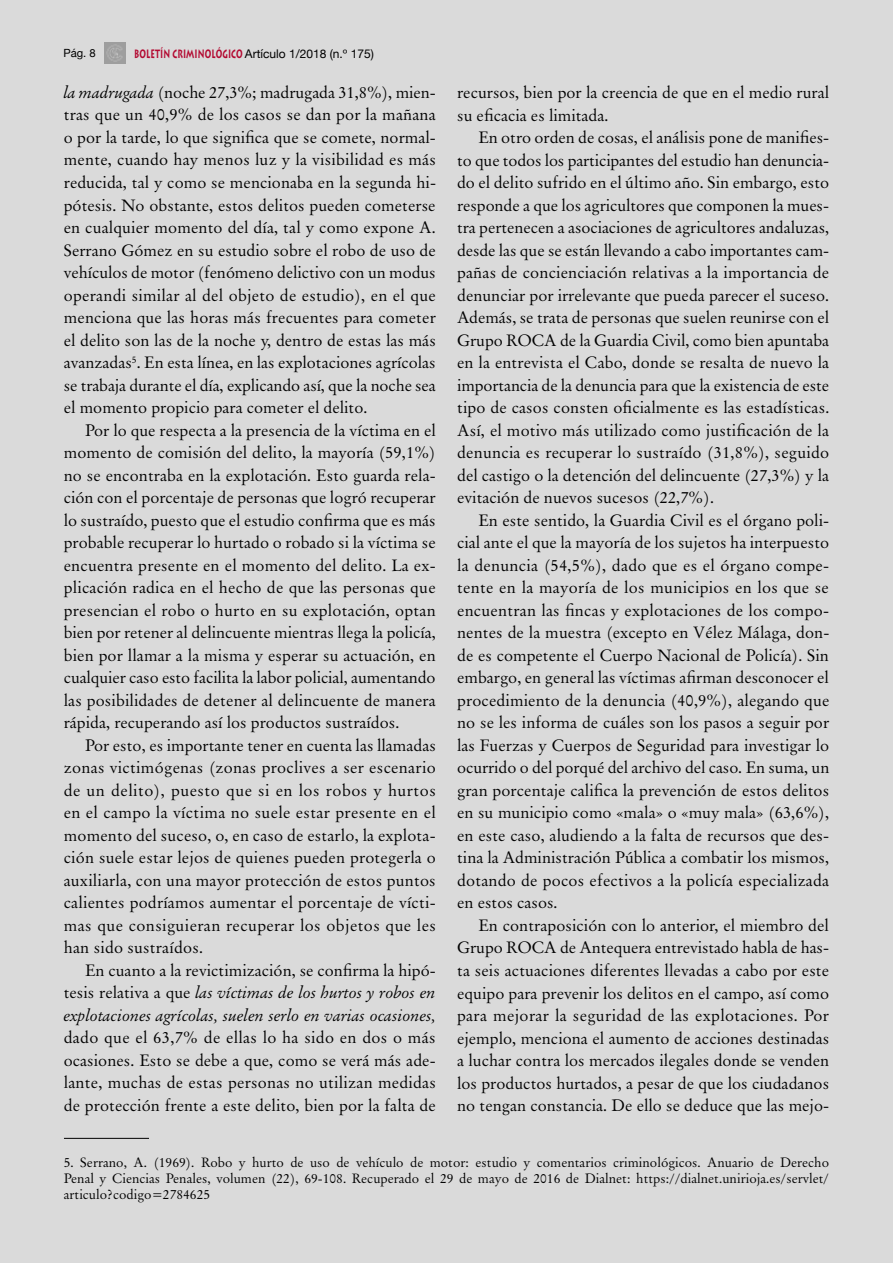
<style>
.page{position:relative;width:893px;height:1263px;background:#dadada}
.page>*{position:absolute;margin:0;border:0;box-sizing:border-box;transform-origin:0 0}
.t1{font:16.5px/22.5px "Original Garamond BT";color:#000;text-align:justify}
.t2{font:italic 16.5px/22.5px "Original Garamond BT";color:#000;text-align:justify}
.t3{font:13.5px/15.8px "Original Garamond BT";color:#000;text-align:justify}
.t4{font:12px "Helvetica Neue";color:#000}
.t5{font:11.25px "Helvetica Neue";color:#000}
.s1{font-family:"Lithos";font-weight:700;color:#b30931}
.s2{font-style:italic}
.s3{font-style:normal}
</style>
<div class="page">
<img style="left:105px;top:43px;width:21px;height:21px">
<hr style="left:64px;top:1138px;width:85px;height:1px;background:#000">
<p class="t5" style="left:63px;top:47px;width:34px">Pág. 8</p>
<p class="t4" style="left:134px;top:46px;width:241px"><span class="s1">BOLETÍN CRIMINOLÓGICO</span> Artículo 1/2018 (n.º 175)</p>
<p class="t1" style="left:64px;top:81px;width:374px"><span class="s2">la madrugada</span> (noche 27,3%; madrugada 31,8%), mien&shy;tras que un 40,9% de los casos se dan por la mañana o por la tarde, lo que significa que se comete, normal&shy;mente, cuando hay menos luz y la visibilidad es más reducida, tal y como se mencionaba en la segunda hi&shy;pótesis. No obstante, estos delitos pueden cometerse en cualquier momento del día, tal y como expone A.<br>Serrano Gómez en su estudio sobre el robo de uso de vehículos de motor (fenómeno delictivo con un modus operandi similar al del objeto de estudio), en el que menciona que las horas más frecuentes para cometer el delito son las de la noche y, dentro de estas las más avanzadas<sup>5</sup>. En esta línea, en las explotaciones agrícolas se trabaja durante el día, explicando así, que la noche sea el momento propicio para cometer el delito.</p>
<p class="t1" style="left:64px;top:418px;width:374px;text-indent:21px">Por lo que respecta a la presencia de la víctima en el momento de comisión del delito, la mayoría (59,1%) no se encontraba en la explotación. Esto guarda rela&shy;ción con el porcentaje de personas que logró recuperar lo sustraído, puesto que el estudio confirma que es más probable recuperar lo hurtado o robado si la víctima se encuentra presente en el momento del delito. La ex&shy;plicación radica en el hecho de que las personas que presencian el robo o hurto en su explotación, optan bien por retener al delincuente mientras llega la policía, bien por llamar a la misma y esperar su actuación, en cualquier caso esto facilita la labor policial, aumentando las posibilidades de detener al delincuente de manera rápida, recuperando así los productos sustraídos.</p>
<p class="t1" style="left:64px;top:734px;width:374px;text-indent:21px">Por esto, es importante tener en cuenta las llamadas zonas victimógenas (zonas proclives a ser escenario de un delito), puesto que si en los robos y hurtos en el campo la víctima no suele estar presente en el momento del suceso, o, en caso de estarlo, la explota&shy;ción suele estar lejos de quienes pueden protegerla o auxiliarla, con una mayor protección de estos puntos calientes podríamos aumentar el porcentaje de vícti&shy;mas que consiguieran recuperar los objetos que les han sido sustraídos.</p>
<p class="t2" style="left:64px;top:959px;width:374px;text-indent:21px"><span class="s3">En cuanto a la revictimización, se confirma la hipó&shy;tesis relativa a que</span> las víctimas de los hurtos y robos en explotaciones agrícolas, suelen serlo en varias ocasiones,</p>
<p class="t1" style="left:64px;top:1026px;width:374px">dado que el 63,7% de ellas lo ha sido en dos o más ocasiones. Esto se debe a que, como se verá más ade&shy;lante, muchas de estas personas no utilizan medidas de protección frente a este delito, bien por la falta de</p>
<p class="t1" style="left:457px;top:81px;width:374px">recursos, bien por la creencia de que en el medio rural su eficacia es limitada.</p>
<p class="t1" style="left:457px;top:126px;width:374px;text-indent:21px">En otro orden de cosas, el análisis pone de manifies&shy;to que todos los participantes del estudio han denuncia&shy;do el delito sufrido en el último año. Sin embargo, esto responde a que los agricultores que componen la mues&shy;tra pertenecen a asociaciones de agricultores andaluzas, desde las que se están llevando a cabo importantes cam&shy;pañas de concienciación relativas a la importancia de denunciar por irrelevante que pueda parecer el suceso.<br>Además, se trata de personas que suelen reunirse con el Grupo ROCA de la Guardia Civil, como bien apuntaba en la entrevista el Cabo, donde se resalta de nuevo la importancia de la denuncia para que la existencia de este tipo de casos consten oficialmente es las estadísticas.<br>Así, el motivo más utilizado como justificación de la denuncia es recuperar lo sustraído (31,8%), seguido del castigo o la detención del delincuente (27,3%) y la evitación de nuevos sucesos (22,7%).</p>
<p class="t1" style="left:457px;top:509px;width:374px;text-indent:21px">En este sentido, la Guardia Civil es el órgano poli&shy;cial ante el que la mayoría de los sujetos ha interpuesto la denuncia (54,5%), dado que es el órgano compe&shy;tente en la mayoría de los municipios en los que se encuentran las fincas y explotaciones de los compo&shy;nentes de la muestra (excepto en Vélez Málaga, don&shy;de es competente el Cuerpo Nacional de Policía). Sin embargo, en general las víctimas afirman desconocer el procedimiento de la denuncia (40,9%), alegando que no se les informa de cuáles son los pasos a seguir por las Fuerzas y Cuerpos de Seguridad para investigar lo ocurrido o del porqué del archivo del caso. En suma, un gran porcentaje califica la prevención de estos delitos en su municipio como «mala» o «muy mala» (63,6%), en este caso, aludiendo a la falta de recursos que des&shy;tina la Administración Pública a combatir los mismos, dotando de pocos efectivos a la policía especializada en estos casos.</p>
<p class="t1" style="left:457px;top:914px;width:374px;text-indent:21px">En contraposición con lo anterior, el miembro del Grupo ROCA de Antequera entrevistado habla de has&shy;ta seis actuaciones diferentes llevadas a cabo por este equipo para prevenir los delitos en el campo, así como para mejorar la seguridad de las explotaciones. Por ejemplo, menciona el aumento de acciones destinadas a luchar contra los mercados ilegales donde se venden los productos hurtados, a pesar de que los ciudadanos no tengan constancia. De ello se deduce que las mejo-</p>
<p class="t3" style="left:64px;top:1154px;width:767px">5. Serrano, A. (1969). Robo y hurto de uso de vehículo de motor: estudio y comentarios criminológicos. Anuario de Derecho Penal y Ciencias Penales, volumen (22), 69-108. Recuperado el 29 de mayo de 2016 de Dialnet: https://dialnet.unirioja.es/servlet/ articulo?codigo=2784625</p>
</div>
